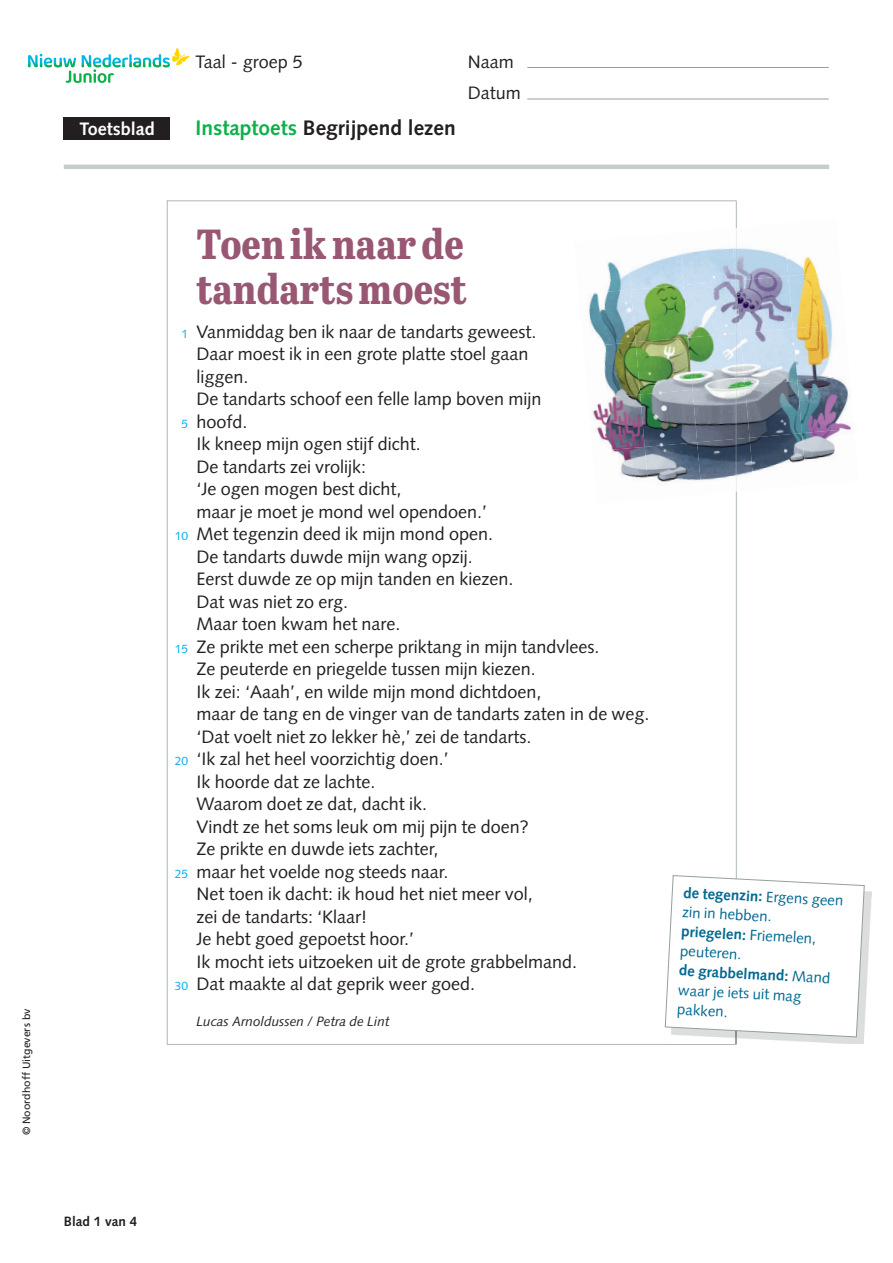
<style>
.page{position:relative;width:893px;height:1263px;background:#fff}
.page>*{position:absolute;margin:0;border:0;box-sizing:border-box;transform-origin:0 0}
.t1{font:700 42px/45px "Abril Titling Cnd";color:#985773}
.t2{font:700 21px "Syntax LT Std";color:#231f20}
.t3{font:18px/22.5px "Syntax LT Std";color:#231f20}
.t4{font:700 18px "Syntax LT Std";color:#fff}
.t5{font:15px/19.5px "Syntax LT Std";color:#006991}
.t6{font:italic 13.5px "Syntax LT Std";color:#231f20}
.t7{font:700 13.5px "Syntax LT Std";color:#231f20}
.t8{font:12px "Syntax LT Std";color:#00aeef}
.t9{font:10.5px "Frutiger LT Std";color:#231f20}
.s1{color:#0cb14b}
.s2{font-weight:700}
</style>
<div class="page">
<svg style="left:28px;top:48px;width:162px;height:35px"></svg>
<hr style="left:527px;top:67px;width:302px;height:1px;background:#94a098">
<hr style="left:527px;top:99px;width:302px;height:1px;background:#94a098">
<hr style="left:64px;top:165px;width:765px;height:4px;background:#c6ceca">
<div style="left:64px;top:118px;width:106px;height:22px;background:#231f20"></div>
<svg style="left:167px;top:200px;width:570px;height:845px"></svg>
<img style="left:788px;top:256px;width:29px;height:15px">
<img style="left:731px;top:224px;width:57px;height:52px">
<img style="left:679px;top:228px;width:57px;height:52px">
<img style="left:626px;top:233px;width:57px;height:52px">
<img style="left:574px;top:237px;width:57px;height:57px">
<img style="left:788px;top:271px;width:44px;height:53px">
<img style="left:737px;top:276px;width:56px;height:52px">
<img style="left:683px;top:280px;width:57px;height:53px">
<img style="left:631px;top:285px;width:57px;height:52px">
<img style="left:579px;top:290px;width:57px;height:57px">
<img style="left:793px;top:324px;width:40px;height:52px">
<img style="left:740px;top:328px;width:57px;height:53px">
<img style="left:688px;top:333px;width:57px;height:52px">
<img style="left:636px;top:337px;width:57px;height:53px">
<img style="left:583px;top:342px;width:57px;height:57px">
<img style="left:797px;top:376px;width:54px;height:52px">
<img style="left:745px;top:381px;width:57px;height:52px">
<img style="left:693px;top:385px;width:57px;height:53px">
<img style="left:640px;top:390px;width:57px;height:52px">
<img style="left:588px;top:394px;width:57px;height:57px">
<img style="left:802px;top:428px;width:50px;height:32px">
<img style="left:749px;top:433px;width:58px;height:39px">
<img style="left:697px;top:438px;width:57px;height:57px">
<img style="left:645px;top:442px;width:57px;height:57px">
<img style="left:592px;top:447px;width:57px;height:57px">
<img style="left:736px;top:228px;width:1px;height:264px">
<img style="left:671px;top:891px;width:200px;height:153px">
<svg style="left:664px;top:875px;width:201px;height:163px"></svg>
<p class="t3" style="left:196px;top:50px;width:109px">Taal - groep 5</p>
<p class="t3" style="left:468px;top:46px;width:55px;line-height:31.5px">Naam<br>Datum</p>
<p class="t4" style="left:80px;top:118px;width:77px">Toetsblad</p>
<p class="t2" style="left:196px;top:116px;width:262px"><span class="s1">Instaptoets</span> Begrijpend lezen</p>
<p class="t9" style="left:20px;top:1135px;width:128px;rotate:-90deg">© Noordhoff Uitgevers bv</p>
<p class="t7" style="left:64px;top:1214px;width:75px">Blad 1 van 4</p>
<p class="t8" style="left:181px;top:326px;width:8px">1</p>
<p class="t8" style="left:181px;top:416px;width:8px">5</p>
<p class="t8" style="left:175px;top:529px;width:15px">10</p>
<p class="t8" style="left:175px;top:641px;width:15px">15</p>
<p class="t8" style="left:175px;top:754px;width:15px">20</p>
<p class="t8" style="left:175px;top:866px;width:15px">25</p>
<p class="t8" style="left:175px;top:979px;width:15px">30</p>
<h1 class="t1" style="left:197px;top:220px;width:272px">Toen ik naar de tandarts moest</h1>
<p class="t3" style="left:197px;top:320px;width:455px">Vanmiddag ben ik naar de tandarts geweest.<br>Daar moest ik in een grote platte stoel gaan<br>liggen.<br>De tandarts schoof een felle lamp boven mijn<br>hoofd.<br>Ik kneep mijn ogen stijf dicht.<br>De tandarts zei vrolijk:<br>‘Je ogen mogen best dicht,<br>maar je moet je mond wel opendoen.’<br>Met tegenzin deed ik mijn mond open.<br>De tandarts duwde mijn wang opzij.<br>Eerst duwde ze op mijn tanden en kiezen.<br>Dat was niet zo erg.<br>Maar toen kwam het nare.<br>Ze prikte met een scherpe priktang in mijn tandvlees.<br>Ze peuterde en priegelde tussen mijn kiezen.<br>Ik zei: ‘Aaah’, en wilde mijn mond dichtdoen,<br>maar de tang en de vinger van de tandarts zaten in de weg. ‘Dat voelt niet zo lekker hè,’ zei de tandarts.<br>‘Ik zal het heel voorzichtig doen.’<br>Ik hoorde dat ze lachte.<br>Waarom doet ze dat, dacht ik.<br>Vindt ze het soms leuk om mij pijn te doen?<br>Ze prikte en duwde iets zachter,<br>maar het voelde nog steeds naar.<br>Net toen ik dacht: ik houd het niet meer vol,<br>zei de tandarts: ‘Klaar!<br>Je hebt goed gepoetst hoor.’<br>Ik mocht iets uitzoeken uit de grote grabbelmand.<br>Dat maakte al dat geprik weer goed.</p>
<p class="t6" style="left:197px;top:1013px;width:194px">Lucas Arnoldussen / Petra de Lint</p>
<p class="t5" style="left:684px;top:883px;width:162px;rotate:3deg"><span class="s2">de tegenzin:</span> Ergens geen zin in hebben.<br><span class="s2">priegelen:</span> Friemelen, peuteren.<br><span class="s2">de grabbelmand:</span> Mand waar je iets uit mag pakken.</p>
</div>
